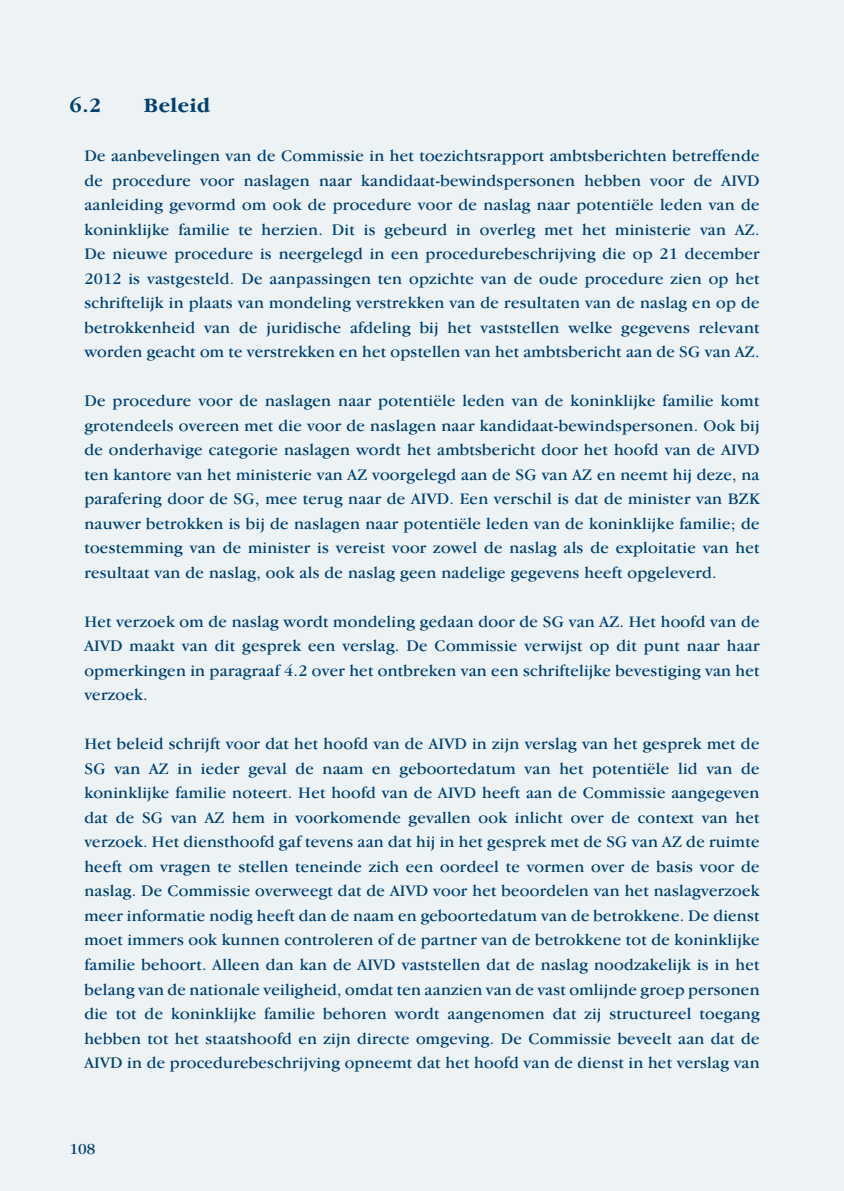
<style>
.page{position:relative;width:844px;height:1191px;background:#fff}
.page>*{position:absolute;margin:0;border:0;box-sizing:border-box;transform-origin:0 0}
.t1{font:700 21px "Garamond IT Cby BT";letter-spacing:.025em;color:#004170}
.t2{font:16.62px/24.5px "Garamond IT Cby BT";letter-spacing:.015em;color:#004170;text-align:justify}
.t3{font:15.75px "Garamond IT Cby BT";color:#004170}
</style>
<div class="page">
<div style="left:0;top:0;width:843px;height:1191px;background:#edf2f5"></div>
<p class="t1" style="left:69px;top:94px;width:33px">6.2</p>
<p class="t1" style="left:144px;top:94px;width:68px">Beleid</p>
<p class="t2" style="left:84px;top:143px;width:676px">De aanbevelingen van de Commissie in het toezichtsrapport ambtsberichten betreffende de procedure voor naslagen naar kandidaat-bewindspersonen hebben voor de AIVD aanleiding gevormd om ook de procedure voor de naslag naar potentiële leden van de koninklijke familie te herzien. Dit is gebeurd in overleg met het ministerie van AZ.<br>De nieuwe procedure is neergelegd in een procedurebeschrijving die op 21 december 2012 is vastgesteld. De aanpassingen ten opzichte van de oude procedure zien op het schriftelijk in plaats van mondeling verstrekken van de resultaten van de naslag en op de betrokkenheid van de juridische afdeling bij het vaststellen welke gegevens relevant worden geacht om te verstrekken en het opstellen van het ambtsbericht aan de SG van AZ.</p>
<p class="t2" style="left:84px;top:388px;width:676px">De procedure voor de naslagen naar potentiële leden van de koninklijke familie komt grotendeels overeen met die voor de naslagen naar kandidaat-bewindspersonen. Ook bij de onderhavige categorie naslagen wordt het ambtsbericht door het hoofd van de AIVD ten kantore van het ministerie van AZ voorgelegd aan de SG van AZ en neemt hij deze, na parafering door de SG, mee terug naar de AIVD. Een verschil is dat de minister van BZK nauwer betrokken is bij de naslagen naar potentiële leden van de koninklijke familie; de toestemming van de minister is vereist voor zowel de naslag als de exploitatie van het resultaat van de naslag, ook als de naslag geen nadelige gegevens heeft opgeleverd.</p>
<p class="t2" style="left:84px;top:609px;width:676px">Het verzoek om de naslag wordt mondeling gedaan door de SG van AZ. Het hoofd van de AIVD maakt van dit gesprek een verslag. De Commissie verwijst op dit punt naar haar opmerkingen in paragraaf 4.2 over het ontbreken van een schriftelijke bevestiging van het verzoek.</p>
<p class="t2" style="left:84px;top:731px;width:676px">Het beleid schrijft voor dat het hoofd van de AIVD in zijn verslag van het gesprek met de SG van AZ in ieder geval de naam en geboortedatum van het potentiële lid van de koninklijke familie noteert. Het hoofd van de AIVD heeft aan de Commissie aangegeven dat de SG van AZ hem in voorkomende gevallen ook inlicht over de context van het verzoek. Het diensthoofd gaf tevens aan dat hij in het gesprek met de SG van AZ de ruimte heeft om vragen te stellen teneinde zich een oordeel te vormen over de basis voor de naslag. De Commissie overweegt dat de AIVD voor het beoordelen van het naslagverzoek meer informatie nodig heeft dan de naam en geboortedatum van de betrokkene. De dienst moet immers ook kunnen controleren of de partner van de betrokkene tot de koninklijke familie behoort. Alleen dan kan de AIVD vaststellen dat de naslag noodzakelijk is in het belang van de nationale veiligheid, omdat ten aanzien van de vast omlijnde groep personen die tot de koninklijke familie behoren wordt aangenomen dat zij structureel toegang hebben tot het staatshoofd en zijn directe omgeving. De Commissie beveelt aan dat de AIVD in de procedurebeschrijving opneemt dat het hoofd van de dienst in het verslag van</p>
<p class="t3" style="left:69px;top:1139px;width:27px">108</p>
</div>
